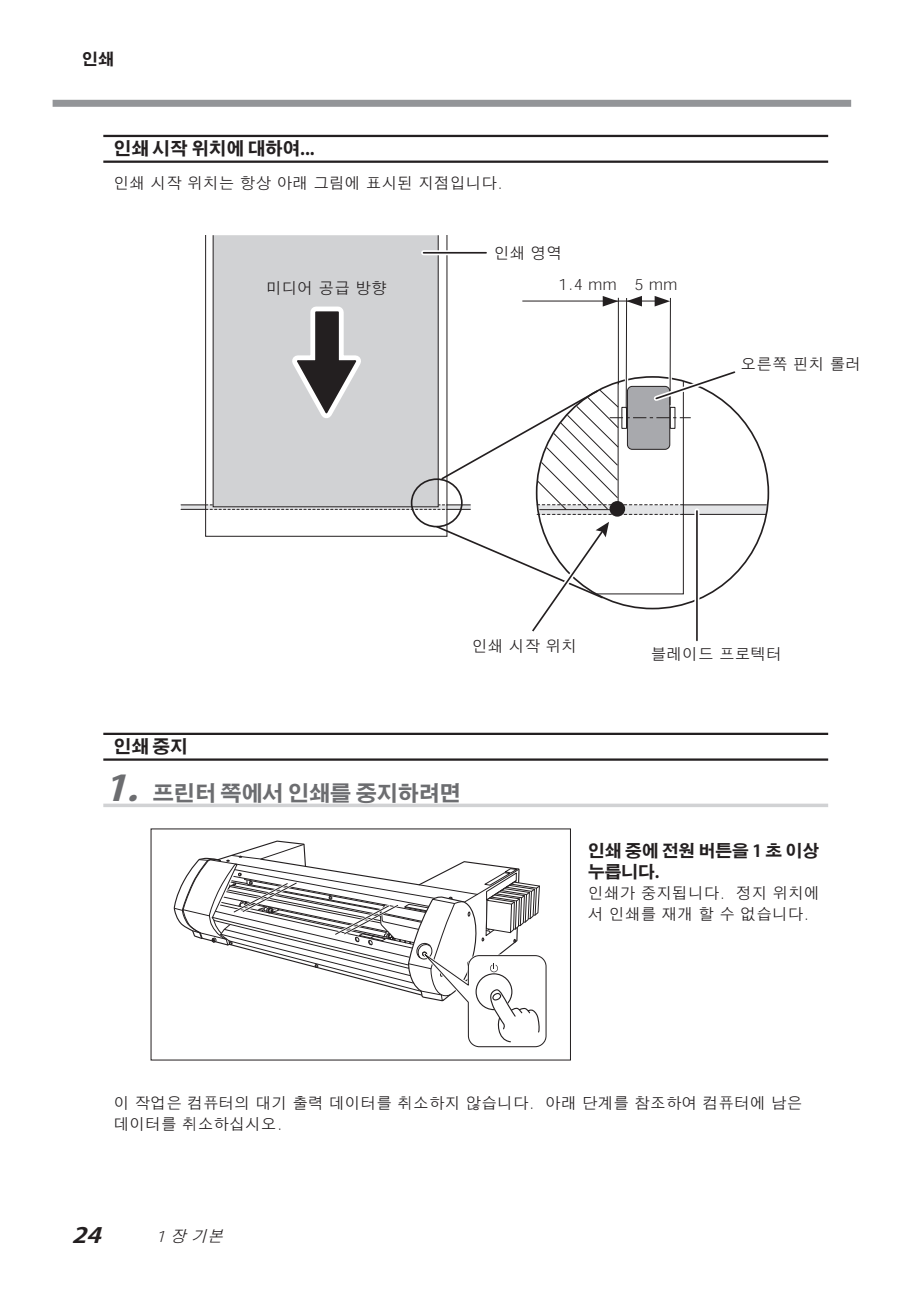
<style>
.page{position:relative;width:921px;height:1293px;background:#fff}
.page>*{position:absolute;margin:0;border:0;box-sizing:border-box;transform-origin:0 0}
.t1{font:700 21px "Adobe Gothic Std";color:#6c6d70}
.t2{font:italic 700 21px "Adobe Gothic Std";color:#231f20;scale:1.2 1}
.t3{font:700 17.5px "Adobe Gothic Std";color:#231f20}
.t4{font:700 16.62px/21px "Adobe Gothic Std";color:#231f20}
.t5{font:300 15.75px/21px "Adobe Gothic Std";color:#231f20}
.t6{font:italic 300 15.75px "Adobe Gothic Std";color:#231f20}
.t7{font:700 15.75px "Adobe Gothic Std";color:#231f20}
.s1{font-style:italic;font-size:35px}
</style>
<div class="page">
<hr style="left:103px;top:135px;width:725px;height:2px;background:#231f20">
<hr style="left:103px;top:160px;width:725px;height:3px;background:#231f20">
<hr style="left:103px;top:732px;width:725px;height:3px;background:#231f20">
<hr style="left:103px;top:758px;width:725px;height:2px;background:#231f20">
<svg style="left:103px;top:803px;width:725px;height:4px;background:#d8d9da"></svg>
<div style="left:213px;top:235px;width:225px;height:272px;background:#d1d2d4"></div>
<div style="left:539px;top:505px;width:227px;height:9px;background:#e3e4e6"></div>
<hr style="left:683px;top:504px;width:83px;height:1px;background:#231f20">
<hr style="left:682px;top:514px;width:84px;height:1px;background:#231f20">
<svg style="left:181px;top:296px;width:559px;height:336px"></svg>
<svg style="left:694px;top:511px;width:5px;height:129px"></svg>
<hr style="left:696px;top:511px;width:1px;height:129px;background:#231f20">
<svg style="left:423px;top:250px;width:63px;height:5px"></svg>
<hr style="left:423px;top:252px;width:63px;height:1px;background:#231f20">
<svg style="left:173px;top:840px;width:374px;height:208px"></svg>
<div style="left:53px;top:100px;width:798px;height:7px;background:#939598"></div>
<p class="t7" style="left:82px;top:49px;width:33px">인쇄</p>
<p class="t3" style="left:114px;top:138px;width:202px">인쇄 시작 위치에 대하여...</p>
<p class="t5" style="left:114px;top:172px;width:391px">인쇄 시작 위치는 항상 아래 그림에 표시된 지점입니다.</p>
<p class="t5" style="left:266px;top:277px;width:122px">미디어 공급 방향</p>
<p class="t5" style="left:494px;top:242px;width:70px">인쇄 영역</p>
<p class="t5" style="left:558px;top:273px;width:121px">1.4 mm 5 mm</p>
<p class="t5" style="left:740px;top:353px;width:122px">오른쪽 핀치 롤러</p>
<p class="t5" style="left:472px;top:635px;width:106px">인쇄 시작 위치</p>
<p class="t5" style="left:650px;top:643px;width:133px">블레이드 프로텍터</p>
<p class="t3" style="left:114px;top:736px;width:75px">인쇄 중지</p>
<h1 class="t1" style="left:103px;top:780px;width:359px"><span class="s1">1.</span> 프린터 쪽에서 인쇄를 중지하려면</h1>
<p class="t4" style="left:588px;top:841px;width:232px">인쇄 중에 전원 버튼을 1 초 이상 누릅니다.</p>
<p class="t5" style="left:588px;top:882px;width:233px">인쇄가 중지됩니다. 정지 위치에 서 인쇄를 재개 할 수 없습니다.</p>
<p class="t5" style="left:114px;top:1092px;width:690px">이 작업은 컴퓨터의 대기 출력 데이터를 취소하지 않습니다. 아래 단계를 참조하여 컴퓨터에 남은 데이터를 취소하십시오.</p>
<h1 class="t2" style="left:72px;top:1222px;width:31px">24</h1>
<p class="t6" style="left:156px;top:1225px;width:74px">1장 기본</p>
</div>
